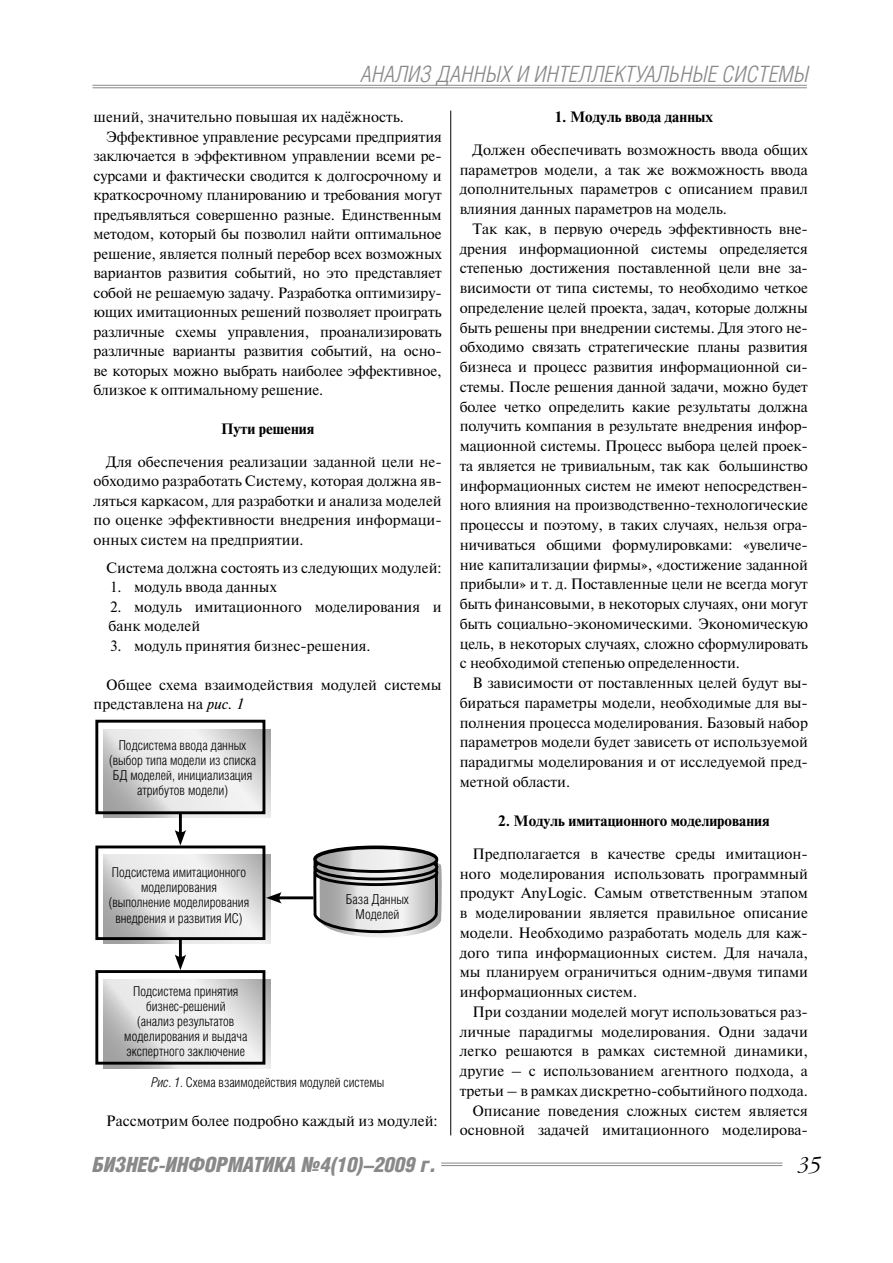
<style>
.page{position:relative;width:893px;height:1263px;background:#fff}
.page>*{position:absolute;margin:0;border:0;box-sizing:border-box;transform-origin:0 0}
.t1{font:italic 300 22.5px "Helios Cond";letter-spacing:.01em;color:#898989}
.t2{font:italic 900 21px "Helios Cond";letter-spacing:-.01em;color:#898989}
.t3{font:italic 300 19.5px "Garamond C";color:#000}
.t4{font:15px/19.8px "Newton C";color:#000;text-align:justify}
.t5{font:700 15px "Newton C";color:#000}
.t6{font:300 13.65px/15.1px "Helios Cond";color:#000;text-align:center}
.t7{font:300 13.5px "Helios Cond";color:#000}
.s1{font-style:italic}
</style>
<div class="page">
<hr style="left:92px;top:85px;width:715px;height:1px;background:#898989">
<hr style="left:92px;top:88px;width:715px;height:1px;background:#898989">
<hr style="left:441px;top:1163px;width:341px;height:1px;background:#898989">
<hr style="left:441px;top:1165px;width:341px;height:1px;background:#898989">
<hr style="left:450px;top:111px;width:1px;height:1024px;background:#000">
<svg style="left:103px;top:729px;width:167px;height:89px"></svg>
<div style="left:95px;top:720px;width:170px;height:94px;border:3px solid #000"></div>
<svg style="left:103px;top:855px;width:167px;height:88px"></svg>
<div style="left:95px;top:845px;width:170px;height:95px;border:3px solid #000"></div>
<svg style="left:103px;top:979px;width:167px;height:89px"></svg>
<div style="left:95px;top:970px;width:170px;height:94px;border:3px solid #000"></div>
<hr style="left:179px;top:813px;width:3px;height:22px;background:#000">
<svg style="left:175px;top:830px;width:11px;height:15px"></svg>
<hr style="left:179px;top:938px;width:3px;height:22px;background:#000">
<svg style="left:175px;top:954px;width:11px;height:16px"></svg>
<hr style="left:276px;top:896px;width:37px;height:3px;background:#000">
<svg style="left:266px;top:892px;width:16px;height:11px"></svg>
<svg style="left:312px;top:850px;width:130px;height:87px"></svg>
<div style="left:313px;top:845px;width:125px;height:27px;border:3px solid #000;border-radius:50%"></div>
<svg style="left:315px;top:861px;width:122px;height:23px"></svg>
<div style="left:314px;top:859px;width:124px;height:27px;border:3px solid #000;border-radius:50%"></div>
<svg style="left:315px;top:855px;width:122px;height:24px"></svg>
<div style="left:314px;top:854px;width:124px;height:26px;border:3px solid #000;border-radius:50%"></div>
<svg style="left:315px;top:848px;width:122px;height:23px"></svg>
<div style="left:314px;top:846px;width:124px;height:27px;border:3px solid #000;border-radius:50%"></div>
<h1 class="t1" style="left:361px;top:65px;width:449px">АНАЛИЗ ДАННЫХ И ИНТЕЛЛЕКТУАЛЬНЫЕ СИСТЕМЫ</h1>
<p class="t4" style="left:94px;top:109px;width:312px">шений, значительно повышая их надёжность.</p>
<p class="t4" style="left:106px;top:128px;width:337px">Эффективное управление ресурсами предприятия</p>
<p class="t4" style="left:94px;top:148px;width:350px">заключается в эффективном управлении всеми ре-</p>
<p class="t4" style="left:94px;top:167px;width:350px">сурсами и фактически сводится к долгосрочному и</p>
<p class="t4" style="left:94px;top:187px;width:350px">краткосрочному планированию и требования могут</p>
<p class="t4" style="left:94px;top:206px;width:350px">предъявляться совершенно разные. Единственным</p>
<p class="t4" style="left:94px;top:226px;width:350px">методом, который бы позволил найти оптимальное</p>
<p class="t4" style="left:94px;top:245px;width:350px">решение, является полный перебор всех возможных</p>
<p class="t4" style="left:94px;top:265px;width:350px">вариантов развития событий, но это представляет</p>
<p class="t4" style="left:94px;top:284px;width:350px">собой не решаемую задачу. Разработка оптимизиру-</p>
<p class="t4" style="left:94px;top:304px;width:350px">ющих имитационных решений позволяет проиграть</p>
<p class="t4" style="left:94px;top:323px;width:350px">различные схемы управления, проанализировать</p>
<p class="t4" style="left:94px;top:343px;width:350px">различные варианты развития событий, на осно-</p>
<p class="t4" style="left:94px;top:362px;width:350px">ве которых можно выбрать наиболее эффективное,</p>
<p class="t4" style="left:94px;top:382px;width:231px">близкое к оптимальному решение.</p>
<p class="t5" style="left:221px;top:423px;width:95px">Пути решения</p>
<p class="t4" style="left:94px;top:453px;width:350px;text-indent:13px">Для обеспечения реализации заданной цели не&shy;обходимо разработать Систему, которая должна яв&shy;ляться каркасом, для разработки и анализа моделей по оценке эффективности внедрения информаци&shy;онных систем на предприятии.</p>
<p class="t4" style="left:106px;top:559px;width:337px">Система должна состоять из следующих модулей:</p>
<p class="t4" style="left:110px;top:579px;width:168px">1. модуль ввода данных</p>
<p class="t4" style="left:109px;top:598px;width:335px">2. модуль имитационного моделирования и банк моделей</p>
<p class="t4" style="left:110px;top:637px;width:262px">3. модуль принятия бизнес-решения.</p>
<p class="t4" style="left:94px;top:676px;width:350px;text-indent:13px">Общее схема взаимодействия модулей системы представлена на <span class="s1">рис. 1</span></p>
<p class="t6" style="left:109px;top:738px;width:148px">Подсистема ввода данных (выбор типа модели из списка<br>БД моделей, инициализация атрибутов модели)</p>
<p class="t6" style="left:109px;top:866px;width:142px">Подсистема имитационного моделирования (выполнение моделирования внедрения и развития ИС)</p>
<p class="t6" style="left:124px;top:985px;width:125px">Подсистема принятия бизнес-решений<br>(анализ результатов моделирования и выдача экспертного заключение</p>
<p class="t6" style="left:346px;top:893px;width:65px">База Данных<br>Моделей</p>
<p class="t7" style="left:151px;top:1076px;width:235px"><span class="s1">Рис. 1.</span> Схема взаимодействия модулей системы</p>
<p class="t4" style="left:106px;top:1112px;width:333px">Рассмотрим более подробно каждый из модулей:</p>
<p class="t5" style="left:555px;top:111px;width:160px">1. Модуль ввода данных</p>
<p class="t4" style="left:460px;top:141px;width:350px;text-indent:13px">Должен обеспечивать возможность ввода общих параметров модели, а так же вожможность ввода дополнительных параметров с описанием правил влияния данных параметров на модель.</p>
<p class="t4" style="left:460px;top:220px;width:350px;text-indent:13px">Так как, в первую очередь эффективность вне&shy;дрения информационной системы определяется степенью достижения поставленной цели вне за&shy;висимости от типа системы, то необходимо четкое определение целей проекта, задач, которые должны быть решены при внедрении системы. Для этого не&shy;обходимо связать стратегические планы развития бизнеса и процесс развития информационной си&shy;стемы. После решения данной задачи, можно будет более четко определить какие результаты должна получить компания в результате внедрения инфор&shy;мационной системы. Процесс выбора целей проек&shy;та является не тривиальным, так как большинство информационных систем не имеют непосредствен&shy;ного влияния на производственно-технологические процессы и поэтому, в таких случаях, нельзя огра&shy;ничиваться общими формулировками: «увеличе&shy;ние капитализации фирмы», «достижение заданной прибыли» и т. д. Поставленные цели не всегда могут быть финансовыми, в некоторых случаях, они могут быть социально-экономическими. Экономическую цель, в некоторых случаях, сложно сформулировать с необходимой степенью определенности.</p>
<p class="t4" style="left:460px;top:675px;width:350px;text-indent:13px">В зависимости от поставленных целей будут вы&shy;бираться параметры модели, необходимые для вы&shy;полнения процесса моделирования. Базовый набор параметров модели будет зависеть от используемой парадигмы моделирования и от исследуемой пред&shy;метной области.</p>
<p class="t5" style="left:498px;top:815px;width:273px">2. Модуль имитационного моделирования</p>
<p class="t4" style="left:460px;top:845px;width:350px;text-indent:13px">Предполагается в качестве среды имитацион&shy;ного моделирования использовать программный продукт AnyLogic. Самым ответственным этапом в моделировании является правильное описание модели. Необходимо разработать модель для каж&shy;дого типа информационных систем. Для начала, мы планируем ограничиться одним-двумя типами информационных систем.</p>
<p class="t4" style="left:460px;top:1003px;width:350px;text-align:right">При создании моделей могут использоваться раз&shy;личные парадигмы моделирования. Одни задачи легко решаются в рамках системной динамики, другие – с использованием агентного подхода, а третьи – в рамках дискретно-событийного подхода.<br>Описание поведения сложных систем является основной задачей имитационного моделирова-</p>
<h2 class="t2" style="left:92px;top:1157px;width:345px">БИЗНЕС-ИНФОРМАТИКА №4(10)–2009 г.</h2>
<h3 class="t3" style="left:798px;top:1154px;width:25px">35</h3>
</div>
